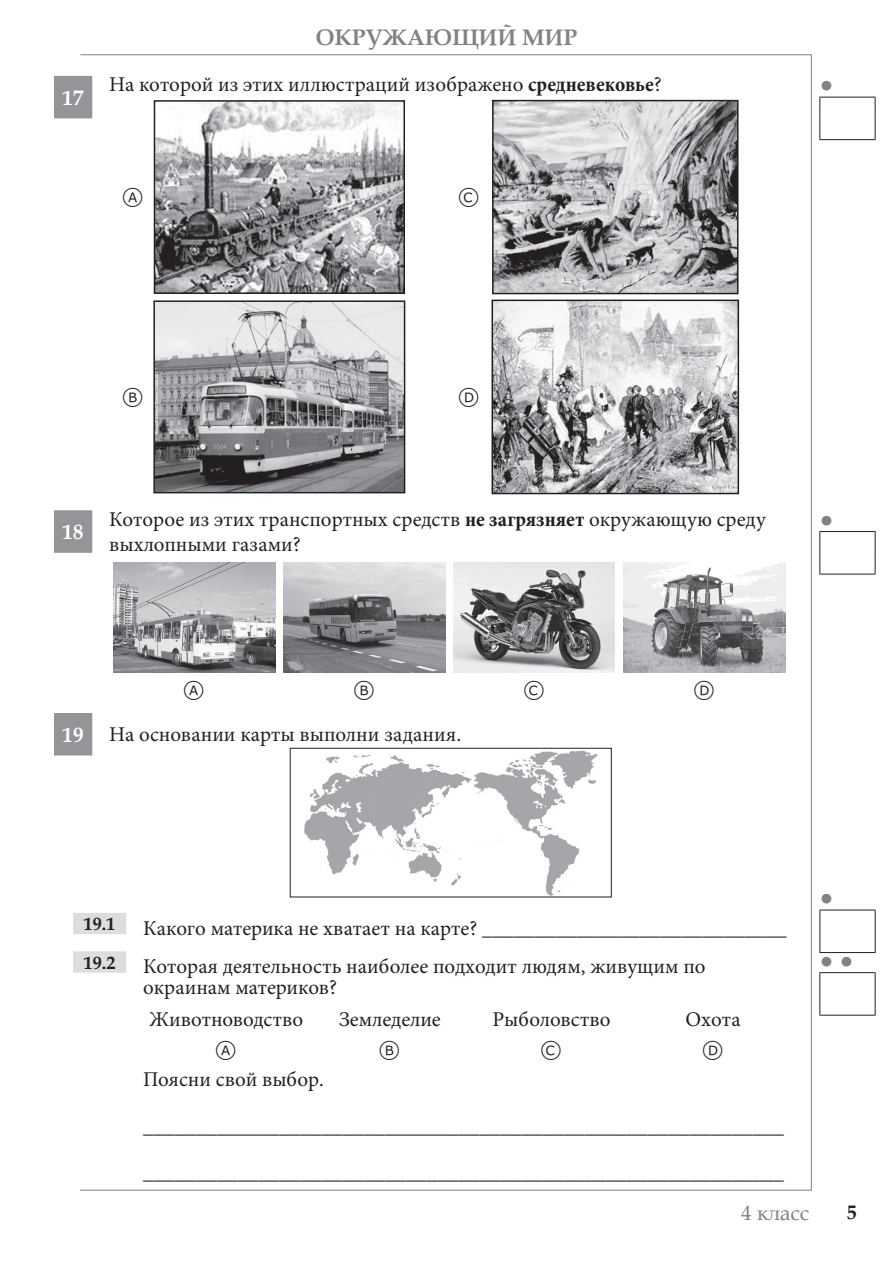
<style>
.page{position:relative;width:893px;height:1263px;background:#fff}
.page>*{position:absolute;margin:0;border:0;box-sizing:border-box;transform-origin:0 0}
.t1{font:24px "TIMSS options";color:#231f20}
.t2{font:700 22.5px "Book Antiqua";color:#808285}
.t3{font:22.5px "Arial";color:#808285}
.t4{font:21px/25.2px "Minion Pro";color:#231f20}
.t5{font:21px "Book Antiqua";color:#808285}
.t6{font:700 21px "Book Antiqua";color:#fff}
.t7{font:700 19.5px "Book Antiqua";color:#231f20}
.t8{font:700 18px "Book Antiqua";color:#231f20}
.s1{font-weight:700;font-stretch:condensed}
.s2{font-family:"Book Antiqua";font-weight:700;color:#fff}
</style>
<div class="page">
<hr style="left:80px;top:54px;width:731px;height:1px;background:#808285">
<hr style="left:811px;top:54px;width:1px;height:1136px;background:#808285">
<hr style="left:80px;top:1190px;width:731px;height:1px;background:#808285">
<svg style="left:54px;top:76px;width:38px;height:679px"></svg>
<svg style="left:73px;top:913px;width:53px;height:60px"></svg>
<hr style="left:819px;top:97px;width:56px;height:1px;background:#231f20">
<svg style="left:819px;top:97px;width:1px;height:42px"></svg>
<svg style="left:875px;top:97px;width:1px;height:42px"></svg>
<hr style="left:819px;top:139px;width:56px;height:1px;background:#231f20">
<hr style="left:819px;top:531px;width:56px;height:1px;background:#231f20">
<svg style="left:819px;top:532px;width:1px;height:42px"></svg>
<svg style="left:875px;top:532px;width:1px;height:42px"></svg>
<hr style="left:819px;top:574px;width:56px;height:1px;background:#231f20">
<hr style="left:819px;top:972px;width:56px;height:1px;background:#231f20">
<svg style="left:819px;top:973px;width:1px;height:42px"></svg>
<svg style="left:875px;top:973px;width:1px;height:42px"></svg>
<hr style="left:819px;top:1015px;width:56px;height:1px;background:#231f20">
<img style="left:157px;top:103px;width:245px;height:188px">
<div style="left:154px;top:100px;width:251px;height:194px;border:2px solid #231f20"></div>
<img style="left:495px;top:103px;width:240px;height:188px">
<div style="left:492px;top:100px;width:246px;height:194px;border:2px solid #231f20"></div>
<img style="left:156px;top:303px;width:246px;height:187px">
<div style="left:153px;top:300px;width:252px;height:193px;border:2px solid #231f20"></div>
<img style="left:494px;top:303px;width:242px;height:188px">
<img style="left:624px;top:303px;width:26px;height:3px">
<img style="left:650px;top:303px;width:67px;height:3px">
<div style="left:491px;top:300px;width:248px;height:194px;border:2px solid #231f20"></div>
<img style="left:114px;top:562px;width:161px;height:111px">
<img style="left:284px;top:562px;width:161px;height:111px">
<img style="left:454px;top:562px;width:161px;height:110px">
<img style="left:624px;top:562px;width:161px;height:111px">
<img style="left:304px;top:750px;width:294px;height:145px">
<div style="left:290px;top:748px;width:322px;height:149px;border:1px solid #231f20"></div>
<hr style="left:819px;top:910px;width:56px;height:1px;background:#231f20">
<hr style="left:819px;top:910px;width:1px;height:42px;background:#231f20">
<hr style="left:875px;top:910px;width:1px;height:42px;background:#231f20">
<hr style="left:819px;top:952px;width:56px;height:1px;background:#231f20">
<p class="t6" style="left:63px;top:83px;width:22px">17</p>
<p class="t2" style="left:316px;top:22px;width:263px">Окружающий мир</p>
<p class="t4" style="left:109px;top:72px;width:554px">На которой из этих иллюстраций изображено <span class="s1">средневековье</span>?</p>
<p class="t1" style="left:123px;top:184px;width:22px">A</p>
<p class="t1" style="left:459px;top:184px;width:22px">C</p>
<p class="t3" style="left:820px;top:70px;width:15px">●</p>
<p class="t1" style="left:123px;top:384px;width:22px">B</p>
<p class="t1" style="left:459px;top:384px;width:22px">D</p>
<p class="t6" style="left:63px;top:518px;width:22px">18</p>
<p class="t4" style="left:109px;top:506px;width:658px">Которое из этих транспортных средств <span class="s1">не загрязняет</span> окружающую среду выхлопными газами?</p>
<p class="t1" style="left:184px;top:678px;width:22px">A</p>
<p class="t1" style="left:354px;top:678px;width:22px">B</p>
<p class="t1" style="left:524px;top:678px;width:22px">C</p>
<p class="t1" style="left:694px;top:678px;width:22px">D</p>
<p class="t4" style="left:63px;top:722px;width:400px"><span class="s2">19</span> На основании карты выполни задания.</p>
<p class="t3" style="left:820px;top:504px;width:15px">●</p>
<p class="t8" style="left:84px;top:912px;width:33px">19.1</p>
<p class="t4" style="left:143px;top:915px;width:645px">Какого материка не хватает на карте? _____________________________</p>
<p class="t8" style="left:84px;top:950px;width:33px">19.2</p>
<p class="t4" style="left:143px;top:956px;width:564px;line-height:21px">Которая деятельность наиболее подходит людям, живущим по окраинам материков?</p>
<p class="t4" style="left:149px;top:1006px;width:155px">Животноводство</p>
<p class="t4" style="left:339px;top:1006px;width:103px">Земледелие</p>
<p class="t4" style="left:492px;top:1006px;width:120px">Рыболовство</p>
<p class="t4" style="left:685px;top:1006px;width:57px">Охота</p>
<p class="t1" style="left:216px;top:1037px;width:22px">A</p>
<p class="t1" style="left:380px;top:1037px;width:22px">B</p>
<p class="t1" style="left:541px;top:1037px;width:22px">C</p>
<p class="t1" style="left:703px;top:1037px;width:22px">D</p>
<p class="t4" style="left:143px;top:1067px;width:182px">Поясни свой выбор.</p>
<p class="t4" style="left:143px;top:1113px;width:642px">_____________________________________________________________</p>
<p class="t4" style="left:143px;top:1160px;width:642px">_____________________________________________________________</p>
<p class="t3" style="left:820px;top:882px;width:15px">●</p>
<p class="t3" style="left:820px;top:945px;width:35px">● ●</p>
<p class="t5" style="left:741px;top:1198px;width:70px">4 класс</p>
<p class="t7" style="left:847px;top:1199px;width:11px">5</p>
</div>
